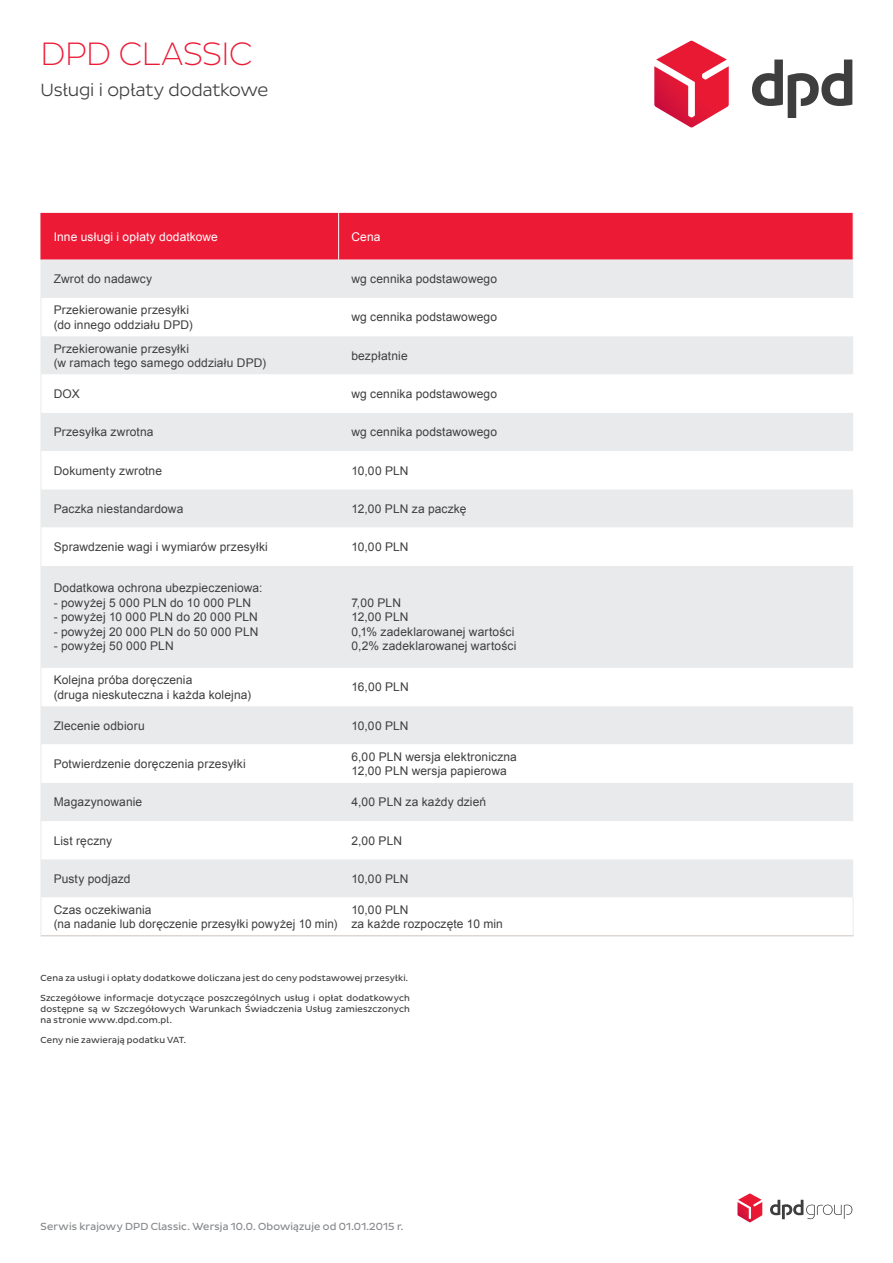
<style>
.page{position:relative;width:893px;height:1263px;background:#fff}
.page>*{position:absolute;margin:0;border:0;box-sizing:border-box;transform-origin:0 0}
.t1{font:300 33px "Pluto Sans DPD Extra";letter-spacing:-.015em;color:#ed1a35}
.Subhed{font:18px "Pluto Sans DPD Light";letter-spacing:-.005em;color:#3e3e3f}
.t2{font:12px/14.4px "Arial";letter-spacing:.01em;color:#3e3e3f}
.t3{font:12px "Arial";letter-spacing:.01em;color:#fff}
.t4{font:10.5px "Pluto Sans DPD Regular";letter-spacing:.015em;color:#86888b}
.PRZYPISY{font:9px/11.2px "Pluto Sans DPD Regular";letter-spacing:.02em;color:#3e3e3f;text-align:justify}
</style>
<div class="page">
<svg style="left:752px;top:60px;width:100px;height:58px"></svg>
<svg style="left:654px;top:41px;width:75px;height:86px"></svg>
<svg style="left:770px;top:1200px;width:82px;height:19px"></svg>
<svg style="left:737px;top:1193px;width:25px;height:29px"></svg>
<div style="left:42px;top:213px;width:811px;height:47px;background:#ed1a35"></div>
<div style="left:42px;top:260px;width:811px;height:38px;background:#e9eaeb"></div>
<svg style="left:42px;top:336px;width:811px;height:562px;fill:#e9eaeb"></svg>
<hr style="left:338px;top:213px;width:1px;height:47px;background:#fff">
<hr style="left:41px;top:213px;width:1px;height:47px;background:#ed1a35">
<hr style="left:41px;top:260px;width:1px;height:38px;background:#e9eaeb">
<hr style="left:41px;top:489px;width:1px;height:39px;background:#e9eaeb">
<hr style="left:41px;top:298px;width:1px;height:38px;background:#e9eaeb">
<hr style="left:41px;top:528px;width:1px;height:38px;background:#e9eaeb">
<hr style="left:41px;top:744px;width:1px;height:39px;background:#e9eaeb">
<hr style="left:41px;top:336px;width:1px;height:38px;background:#e9eaeb">
<hr style="left:41px;top:566px;width:1px;height:102px;background:#e9eaeb">
<hr style="left:41px;top:783px;width:1px;height:38px;background:#e9eaeb">
<hr style="left:41px;top:374px;width:1px;height:39px;background:#e9eaeb">
<hr style="left:41px;top:668px;width:1px;height:38px;background:#e9eaeb">
<hr style="left:41px;top:821px;width:1px;height:38px;background:#e9eaeb">
<hr style="left:41px;top:413px;width:1px;height:38px;background:#e9eaeb">
<hr style="left:41px;top:706px;width:1px;height:38px;background:#e9eaeb">
<hr style="left:41px;top:859px;width:1px;height:38px;background:#e9eaeb">
<hr style="left:41px;top:451px;width:1px;height:38px;background:#e9eaeb">
<hr style="left:41px;top:935px;width:298px;height:1px;background:#ccc4bd">
<hr style="left:339px;top:935px;width:514px;height:1px;background:#ccc4bd">
<hr style="left:41px;top:897px;width:1px;height:38px;background:#e9eaeb">
<hr style="left:853px;top:897px;width:1px;height:38px;background:#e9eaeb">
<h1 class="t1" style="left:41px;top:35px;width:213px">DPD CLASSIC</h1>
<p class="Subhed" style="left:41px;top:79px;width:229px">Usługi i opłaty dodatkowe</p>
<p class="t3" style="left:54px;top:229px;width:166px">Inne usługi i opłaty dodatkowe</p>
<p class="t3" style="left:351px;top:229px;width:31px">Cena</p>
<p class="t2" style="left:54px;top:272px;width:100px">Zwrot do nadawcy</p>
<p class="t2" style="left:351px;top:272px;width:147px">wg cennika podstawowego</p>
<p class="t2" style="left:54px;top:303px;width:141px">Przekierowanie przesyłki (do innego oddziału DPD)</p>
<p class="t2" style="left:351px;top:310px;width:147px">wg cennika podstawowego</p>
<p class="t2" style="left:54px;top:341px;width:214px">Przekierowanie przesyłki<br>(w ramach tego samego oddziału DPD)</p>
<p class="t2" style="left:351px;top:348px;width:58px">bezpłatnie</p>
<p class="t2" style="left:54px;top:387px;width:28px">DOX</p>
<p class="t2" style="left:351px;top:387px;width:147px">wg cennika podstawowego</p>
<p class="t2" style="left:54px;top:425px;width:101px">Przesyłka zwrotna</p>
<p class="t2" style="left:351px;top:425px;width:147px">wg cennika podstawowego</p>
<p class="t2" style="left:54px;top:463px;width:110px">Dokumenty zwrotne</p>
<p class="t2" style="left:351px;top:463px;width:59px">10,00 PLN</p>
<p class="t2" style="left:54px;top:501px;width:131px">Paczka niestandardowa</p>
<p class="t2" style="left:351px;top:501px;width:117px">12,00 PLN za paczkę</p>
<p class="t2" style="left:54px;top:540px;width:216px">Sprawdzenie wagi i wymiarów przesyłki</p>
<p class="t2" style="left:351px;top:540px;width:59px">10,00 PLN</p>
<p class="t2" style="left:54px;top:581px;width:210px">Dodatkowa ochrona ubezpieczeniowa:</p>
<p class="t2" style="left:54px;top:595px;width:199px">- powyżej 5 000 PLN do 10 000 PLN</p>
<p class="t2" style="left:54px;top:610px;width:206px">- powyżej 10 000 PLN do 20 000 PLN</p>
<p class="t2" style="left:54px;top:624px;width:206px">- powyżej 20 000 PLN do 50 000 PLN</p>
<p class="t2" style="left:54px;top:639px;width:122px">- powyżej 50 000 PLN</p>
<p class="t2" style="left:351px;top:595px;width:51px">7,00 PLN</p>
<p class="t2" style="left:351px;top:610px;width:59px">12,00 PLN</p>
<p class="t2" style="left:351px;top:624px;width:165px">0,1% zadeklarowanej wartości</p>
<p class="t2" style="left:351px;top:639px;width:167px">0,2% zadeklarowanej wartości</p>
<p class="t2" style="left:54px;top:673px;width:199px">Kolejna próba doręczenia<br>(druga nieskuteczna i każda kolejna)</p>
<p class="t2" style="left:351px;top:680px;width:59px">16,00 PLN</p>
<p class="t2" style="left:54px;top:718px;width:92px">Zlecenie odbioru</p>
<p class="t2" style="left:351px;top:718px;width:59px">10,00 PLN</p>
<p class="t2" style="left:54px;top:757px;width:194px">Potwierdzenie doręczenia przesyłki</p>
<p class="t2" style="left:351px;top:749px;width:167px">6,00 PLN wersja elektroniczna</p>
<p class="t2" style="left:351px;top:764px;width:157px">12,00 PLN wersja papierowa</p>
<p class="t2" style="left:54px;top:795px;width:90px">Magazynowanie</p>
<p class="t2" style="left:351px;top:795px;width:136px">4,00 PLN za każdy dzień</p>
<p class="t2" style="left:54px;top:833px;width:60px">List ręczny</p>
<p class="t2" style="left:351px;top:833px;width:52px">2,00 PLN</p>
<p class="t2" style="left:54px;top:871px;width:78px">Pusty podjazd</p>
<p class="t2" style="left:351px;top:871px;width:59px">10,00 PLN</p>
<p class="t2" style="left:54px;top:902px;width:285px">Czas oczekiwania<br>(na nadanie lub doręczenie przesyłki powyżej 10 min)</p>
<p class="t2" style="left:351px;top:902px;width:59px">10,00 PLN</p>
<p class="t2" style="left:351px;top:917px;width:153px">za każde rozpoczęte 10 min</p>
<p class="PRZYPISY" style="left:41px;top:973px;width:369px">Cena za usługi i opłaty dodatkowe doliczana jest do ceny podstawowej przesyłki.</p>
<p class="PRZYPISY" style="left:41px;top:992px;width:371px">Szczegółowe informacje dotyczące poszczególnych usług i opłat dodatkowych dostępne są w Szczegółowych Warunkach Świadczenia Usług zamieszczonych na stronie www.dpd.com.pl.</p>
<p class="PRZYPISY" style="left:41px;top:1035px;width:147px">Ceny nie zawierają podatku VAT.</p>
<p class="t4" style="left:41px;top:1221px;width:364px">Serwis krajowy DPD Classic. Wersja 10.0. Obowiązuje od 01.01.2015 r.</p>
</div>
